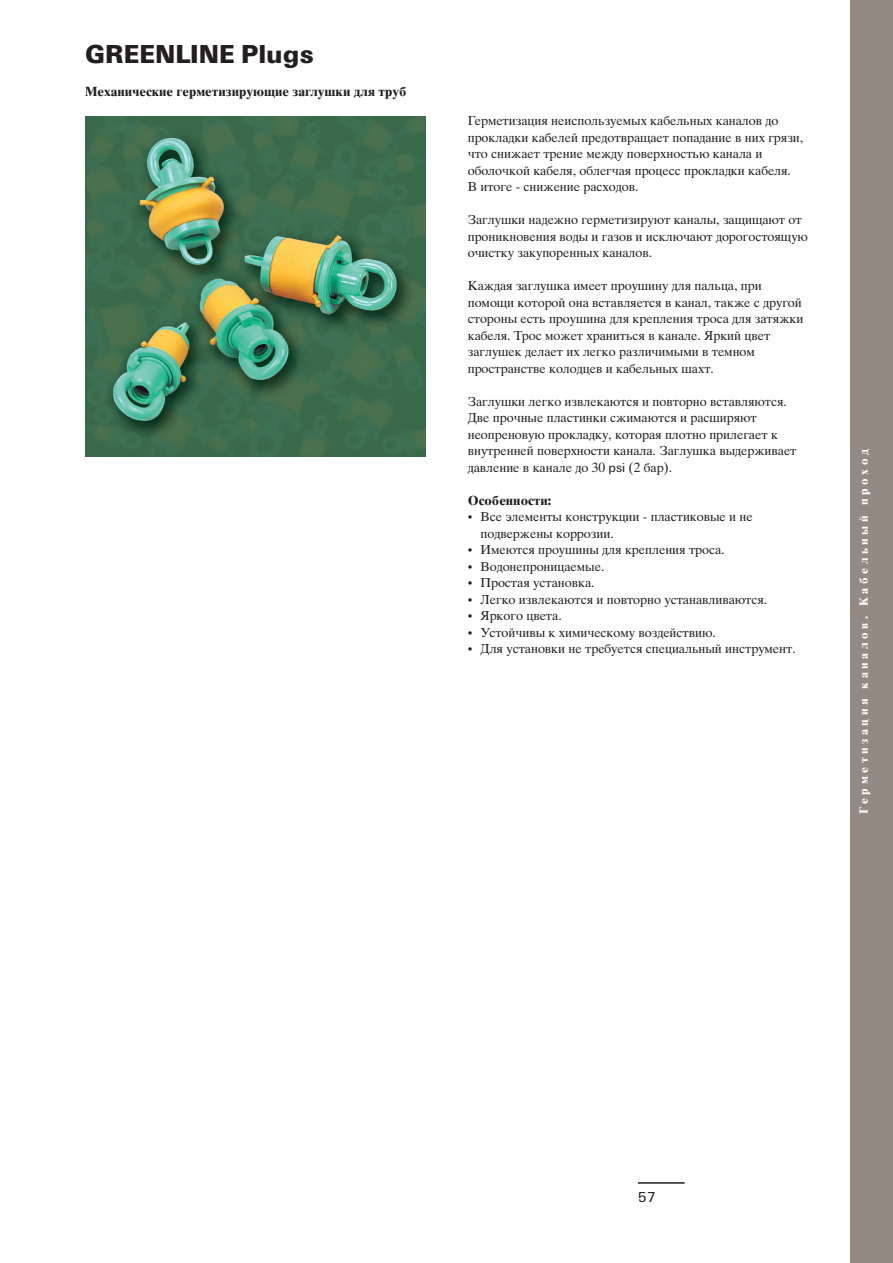
<style>
.page{position:relative;width:893px;height:1263px;background:#fff}
.page>*{position:absolute;margin:0;border:0;box-sizing:border-box;transform-origin:0 0}
.t1{font:900 27px "U75 Univers";color:#231f20}
.t2{font:15px "U55 Univers";color:#231f20}
.t3{font:13.5px/16.5px "Moskva";color:#231f20}
.t4{font:700 13.5px "Moskva";color:#231f20}
.t5{font:700 12px "Moskva";letter-spacing:.3em;color:#fff}
.s1{font-family:"U55 Univers"}
</style>
<div class="page">
<hr style="left:638px;top:1182px;width:47px;height:2px;background:#231f20">
<div style="left:850px;top:0;width:43px;height:1263px;background:#938a84"></div>
<img style="left:85px;top:117px;width:340px;height:340px">
<h1 class="t1" style="left:85px;top:38px;width:231px">GREENLINE Plugs</h1>
<p class="t4" style="left:85px;top:83px;width:323px">Mexaniheskie germetiziruœwie zagluπki dlå trub</p>
<p class="t3" style="left:468px;top:113px;width:337px">Germetizaciå neispolæzuemyx kabelænyx kanalov do prokladki kabelej predotvrawaet popadanie v nix gråzi, hto sniøaet trenie meødu poverxnostæœ kanala i obolohkoj kabelå, obleghaå process prokladki kabelå.<br>V itoge - sniøenie rasxodov.</p>
<p class="t3" style="left:468px;top:212px;width:342px">Zagluπki nadeøno germetiziruœt kanaly, zawiwaœt ot proniknoveniå vody i gazov i isklœhaœt dorogostoåwuœ ohistku zakuporennyx kanalov.</p>
<p class="t3" style="left:468px;top:278px;width:337px">Kaødaå zagluπka imeet prouπinu dlå palæca, pri pomowi kotoroj ona vstavlåetså v kanal, takøe s drugoj storony estæ prouπina dlå krepleniå trosa dlå zatåøki kabelå. Tros moøet xranitæså v kanale. Årkij cvet zagluπek delaet ix legko razlihimymi v temnom prostranstve kolodcev i kabelænyx πaxt.</p>
<p class="t3" style="left:468px;top:394px;width:330px">Zagluπki legko izvlekaœtså i povtorno vstavlåœtså.<br>Dve prohnye plastinki søimaœtså i rasπiråœt neoprenovuœ prokladku, kotoraå plotno prilegaet k vnutrennej poverxnosti kanala. Zagluπka vyderøivaet davlenie v kanale do 30 <span class="s1">psi</span> (2 bar).</p>
<p class="t4" style="left:468px;top:492px;width:85px">Osobennosti:</p>
<p class="t3" style="left:480px;top:509px;width:274px;text-indent:-13px">• Vse qlementy konstrukcii - plastikovye i ne podverøeny korrozii.</p>
<p class="t3" style="left:468px;top:542px;width:258px">• Imeœtså prouπiny dlå krepleniå trosa.</p>
<p class="t3" style="left:468px;top:559px;width:138px">• Vodonepronicaemye.</p>
<p class="t3" style="left:468px;top:575px;width:128px">• Prostaå ustanovka.</p>
<p class="t3" style="left:468px;top:592px;width:301px">• Legko izvlekaœtså i povtorno ustanavlivaœtså.</p>
<p class="t3" style="left:468px;top:608px;width:96px">• Årkogo cveta.</p>
<p class="t3" style="left:468px;top:625px;width:250px">• Ustojhivy k ximiheskomu vozdejstviœ.</p>
<p class="t3" style="left:468px;top:641px;width:330px">• Dlå ustanovki ne trebuetså specialænyj instrument.</p>
<p class="t5" style="left:857px;top:814px;width:366px;rotate:-90deg">Germetizaciå kanalov. Kabelænyj proxod</p>
<p class="t2" style="left:638px;top:1188px;width:20px">57</p>
</div>
